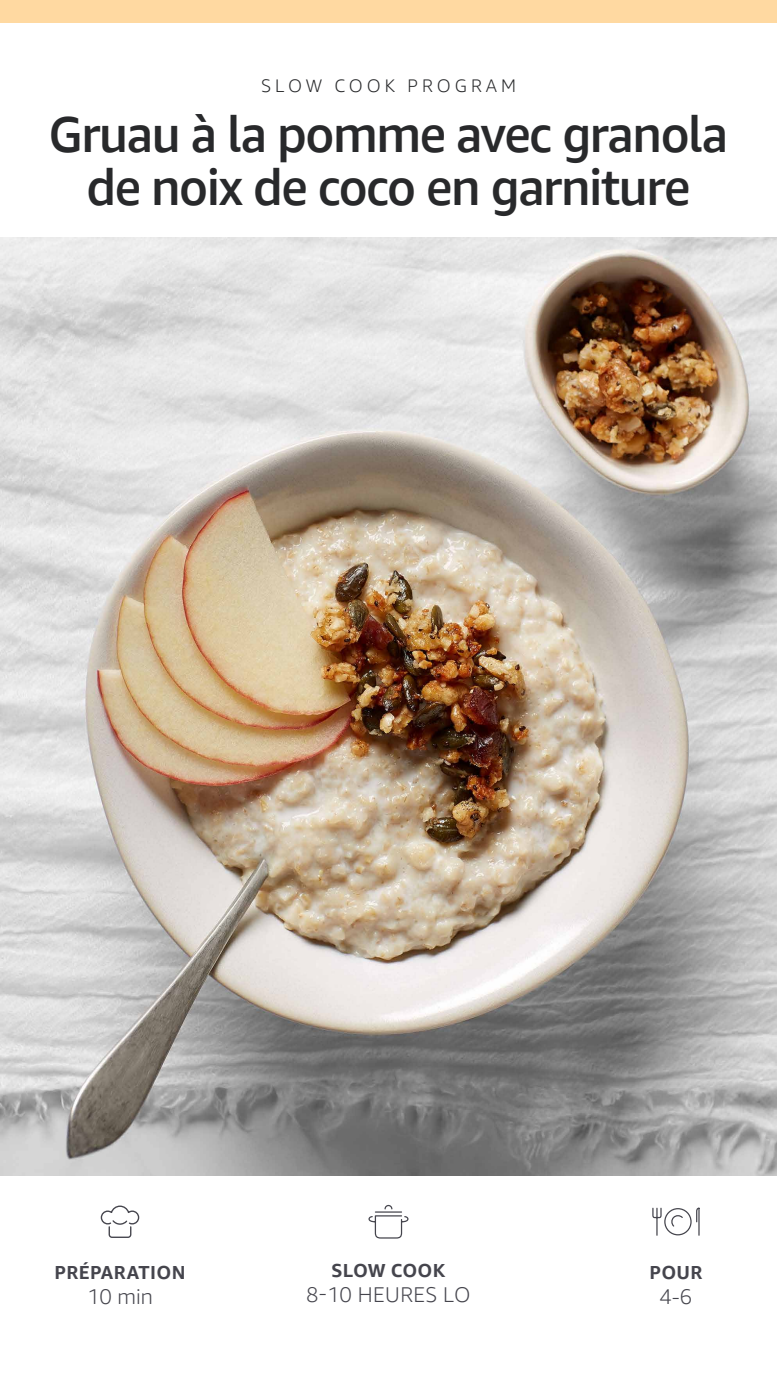
<style>
.page{position:relative;width:777px;height:1380px;background:#fff}
.page>*{position:absolute;margin:0;border:0;box-sizing:border-box;transform-origin:0 0}
.t1{font:500 50.62px/53.1px "Amazon Ember";letter-spacing:-.03em;color:#28292b;text-align:center}
.t2{font:300 21.25px "Amazon Ember";letter-spacing:.01em;color:#45454d}
.t3{font:700 18.75px "Amazon Ember";letter-spacing:.02em;color:#45454d}
.t4{font:300 18.12px "Amazon Ember";letter-spacing:.22em;color:#28292b}
</style>
<div class="page">
<img style="left:0;top:238px;width:776px;height:937px">
<div style="left:0;top:0;width:776px;height:22px;background:#ffd9a1"></div>
<svg style="left:100px;top:1205px;width:40px;height:33px"></svg>
<svg style="left:652px;top:1207px;width:48px;height:29px"></svg>
<svg style="left:368px;top:1204px;width:41px;height:35px"></svg>
<p class="t4" style="left:261px;top:74px;width:256px">SLOW COOK PROGRAM</p>
<p class="t1" style="left:49px;top:108px;width:680px">Gruau à la pomme avec granola de noix de coco en garniture</p>
<p class="t3" style="left:55px;top:1260px;width:132px">PRÉPARATION</p>
<p class="t2" style="left:87px;top:1284px;width:67px">10 min</p>
<p class="t3" style="left:331px;top:1258px;width:116px">SLOW COOK</p>
<p class="t2" style="left:306px;top:1282px;width:166px">8-10 HEURES LO</p>
<p class="t3" style="left:649px;top:1260px;width:55px">POUR</p>
<p class="t2" style="left:659px;top:1284px;width:34px">4-6</p>
</div>
